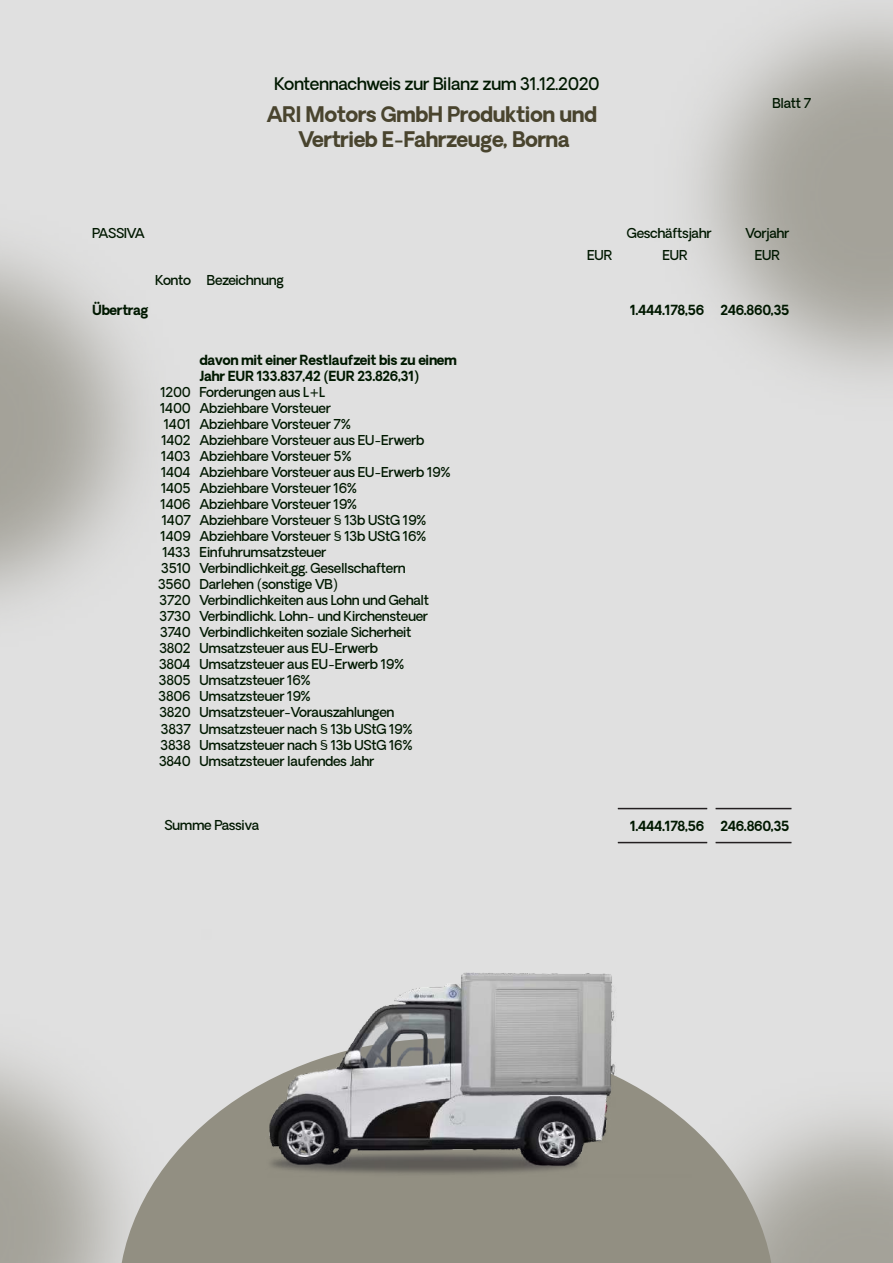
<style>
.page{position:relative;width:893px;height:1263px;background:#e0e0e0}
.page>*{position:absolute;margin:0;border:0;box-sizing:border-box;transform-origin:0 0}
.t1{font:700 20.7px/24.8px "Oakes Grotesk";letter-spacing:-.025em;color:#49442e;text-align:center}
.t2{font:500 16.95px "Oakes Grotesk";letter-spacing:-.025em;color:#001800}
.t3{font:500 13.35px/16px "Oakes Grotesk";letter-spacing:-.025em;color:#001800;text-align:center}
.t4{font:700 13.35px/16px "Oakes Grotesk";letter-spacing:-.025em;color:#001800}
</style>
<div class="page">
<hr style="left:618px;top:808px;width:89px;height:1px;background:#231f20">
<hr style="left:716px;top:808px;width:75px;height:1px;background:#231f20">
<hr style="left:618px;top:842px;width:89px;height:1px;background:#231f20">
<hr style="left:716px;top:842px;width:75px;height:1px;background:#231f20">
<svg style="left:118px;top:1114px;width:657px;height:149px;background:#9d9b90"></svg>
<img style="left:202px;top:972px;width:489px;height:205px">
<p class="t2" style="left:274px;top:73px;width:327px">Kontennachweis zur Bilanz zum 31.12.2020</p>
<h1 class="t1" style="left:267px;top:103px;width:332px">ARI Motors GmbH Produktion und<br>Vertrieb E-Fahrzeuge, Borna</h1>
<p class="t3" style="left:772px;top:96px;width:40px">Blatt 7</p>
<p class="t3" style="left:92px;top:226px;width:54px">PASSIVA</p>
<p class="t3" style="left:155px;top:272px;width:38px">Konto</p>
<p class="t3" style="left:207px;top:272px;width:78px">Bezeichnung</p>
<p class="t3" style="left:627px;top:226px;width:86px">Geschäftsjahr</p>
<p class="t3" style="left:745px;top:223px;width:46px;line-height:21.3px">Vorjahr<br>EUR</p>
<p class="t3" style="left:587px;top:247px;width:27px">EUR</p>
<p class="t3" style="left:662px;top:247px;width:27px">EUR</p>
<p class="t4" style="left:92px;top:303px;width:58px">Übertrag</p>
<p class="t4" style="left:630px;top:303px;width:161px">1.444.178,56 246.860,35</p>
<p class="t3" style="left:158px;top:384px;width:34px">1200<br>1400<br>1401<br>1402<br>1403<br>1404<br>1405<br>1406<br>1407<br>1409<br>1433<br>3510<br>3560<br>3720<br>3730<br>3740<br>3802<br>3804<br>3805<br>3806<br>3820<br>3837<br>3838<br>3840</p>
<p class="t4" style="left:200px;top:352px;width:259px">davon mit einer Restlaufzeit bis zu einem<br>Jahr EUR 133.837,42 (EUR 23.826,31)</p>
<p class="t3" style="left:200px;top:384px;width:252px;text-align:left">Forderungen aus L+L<br>Abziehbare Vorsteuer<br>Abziehbare Vorsteuer 7%<br>Abziehbare Vorsteuer aus EU-Erwerb<br>Abziehbare Vorsteuer 5%<br>Abziehbare Vorsteuer aus EU-Erwerb 19%<br>Abziehbare Vorsteuer 16%<br>Abziehbare Vorsteuer 19%<br>Abziehbare Vorsteuer § 13b UStG 19%<br>Abziehbare Vorsteuer § 13b UStG 16%<br>Einfuhrumsatzsteuer<br>Verbindlichkeit.gg. Gesellschaftern<br>Darlehen (sonstige VB)<br>Verbindlichkeiten aus Lohn und Gehalt<br>Verbindlichk. Lohn- und Kirchensteuer<br>Verbindlichkeiten soziale Sicherheit<br>Umsatzsteuer aus EU-Erwerb<br>Umsatzsteuer aus EU-Erwerb 19%<br>Umsatzsteuer 16%<br>Umsatzsteuer 19%<br>Umsatzsteuer-Vorauszahlungen<br>Umsatzsteuer nach § 13b UStG 19%<br>Umsatzsteuer nach § 13b UStG 16%<br>Umsatzsteuer laufendes Jahr</p>
<p class="t3" style="left:164px;top:817px;width:96px">Summe Passiva</p>
<p class="t4" style="left:630px;top:818px;width:161px">1.444.178,56 246.860,35</p>
</div>
